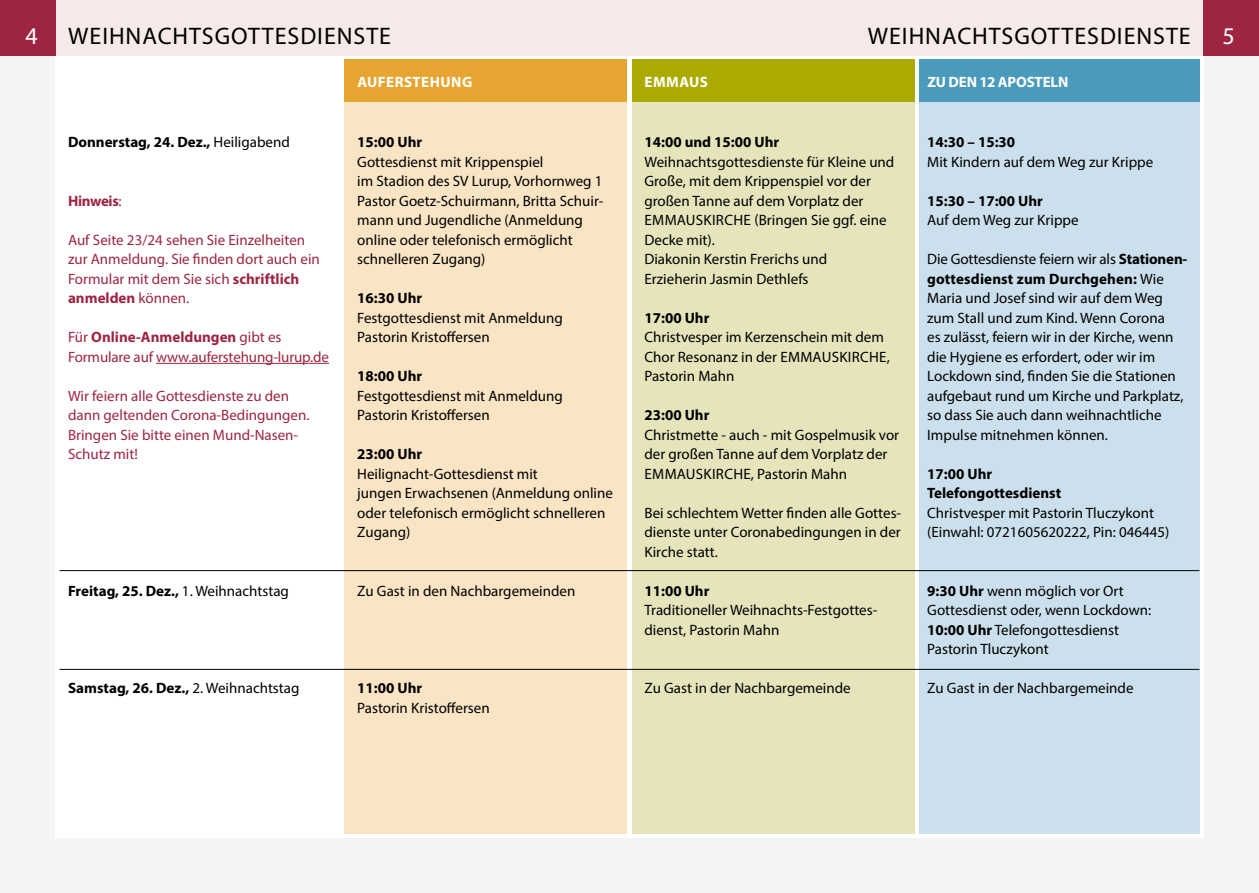
<style>
.page{position:relative;width:1259px;height:893px;background:#fff}
.page>*{position:absolute;margin:0;border:0;box-sizing:border-box;transform-origin:0 0}
.t1{font:24px "Myriad Pro";letter-spacing:.04em;color:#000}
.t2{font:24px "Myriad Pro";color:#fff}
.t3{font:15px/19.5px "Myriad Pro";color:#000}
.t4{font:15px/19.5px "Myriad Pro";color:#9d2542}
.t5{font:700 15px/19.5px "Myriad Pro";color:#000}
.t6{font:700 15px "Myriad Pro";letter-spacing:.025em;color:#fff}
.t7{font:700 15px "Myriad Pro";letter-spacing:-.01em;color:#fff}
.t8{font:700 15px "Myriad Pro";letter-spacing:-.02em;color:#9d2542}
.s1{font-weight:400}
.s2{font-weight:700}
</style>
<div class="page">
<div style="left:0;top:55px;width:1259px;height:838px;background:#f4f4f4"></div>
<div style="left:55px;top:55px;width:1148px;height:783px;background:#fff"></div>
<div style="left:629px;top:0;width:574px;height:55px;background:#f5e9e9"></div>
<div style="left:1203px;top:0;width:56px;height:55px;background:#9d2542"></div>
<div style="left:55px;top:0;width:574px;height:55px;background:#f5e9e9"></div>
<div style="left:0;top:0;width:55px;height:55px;background:#9d2542"></div>
<div style="left:344px;top:102px;width:283px;height:731px;background:#f9e4c4"></div>
<div style="left:631px;top:102px;width:283px;height:731px;background:#e5e4bb"></div>
<hr style="left:156px;top:363px;width:173px;height:1px;background:#9d2542">
<div style="left:918px;top:102px;width:281px;height:731px;background:#cbe0ec"></div>
<div style="left:918px;top:60px;width:281px;height:42px;background:#499abb"></div>
<div style="left:344px;top:60px;width:283px;height:42px;background:#e6a530"></div>
<div style="left:631px;top:60px;width:283px;height:42px;background:#aa0"></div>
<hr style="left:60px;top:669px;width:1139px;height:1px;background:#000">
<hr style="left:60px;top:570px;width:1139px;height:1px;background:#000">
<h1 class="t2" style="left:26px;top:21px;width:14px">4</h1>
<h1 class="t1" style="left:68px;top:21px;width:324px">WEIHNACHTSGOTTESDIENSTE</h1>
<h1 class="t1" style="left:868px;top:21px;width:324px">WEIHNACHTSGOTTESDIENSTE</h1>
<h1 class="t2" style="left:1222px;top:21px;width:14px">5</h1>
<p class="t6" style="left:357px;top:72px;width:116px">AUFERSTEHUNG</p>
<p class="t6" style="left:644px;top:72px;width:65px">EMMAUS</p>
<p class="t7" style="left:927px;top:72px;width:143px">ZU DEN 12 APOSTELN</p>
<p class="t5" style="left:68px;top:132px;width:223px">Donnerstag, 24. Dez., <span class="s1">Heiligabend</span></p>
<p class="t8" style="left:68px;top:191px;width:55px">Hinweis<span class="s1">:</span></p>
<p class="t4" style="left:68px;top:230px;width:253px">Auf Seite 23/24 sehen Sie Einzelheiten zur Anmeldung. Sie finden dort auch ein Formular mit dem Sie sich <span class="s2">schriftlich anmelden</span> können.</p>
<p class="t4" style="left:68px;top:327px;width:262px">Für <span class="s2">Online-Anmeldungen</span> gibt es<br>Formulare auf www.auferstehung-lurup.de</p>
<p class="t4" style="left:68px;top:386px;width:243px">Wir feiern alle Gottesdienste zu den dann geltenden Corona-Bedingungen.<br>Bringen Sie bitte einen Mund-Nasen-<br>Schutz mit!</p>
<p class="t5" style="left:68px;top:581px;width:222px">Freitag, 25. Dez., <span class="s1">1. Weihnachtstag</span></p>
<p class="t5" style="left:357px;top:132px;width:66px">15:00 Uhr</p>
<p class="t3" style="left:357px;top:152px;width:248px">Gottesdienst mit Krippenspiel<br>im Stadion des SV Lurup, Vorhornweg 1<br>Pastor Goetz-Schuirmann, Britta Schuir&shy;mann und Jugendliche (Anmeldung online oder telefonisch ermöglicht schnelleren Zugang)</p>
<p class="t5" style="left:357px;top:288px;width:66px">16:30 Uhr</p>
<p class="t3" style="left:357px;top:308px;width:207px">Festgottesdienst mit Anmeldung<br>Pastorin Kristoffersen</p>
<p class="t5" style="left:357px;top:366px;width:66px">18:00 Uhr</p>
<p class="t3" style="left:357px;top:386px;width:207px">Festgottesdienst mit Anmeldung<br>Pastorin Kristoffersen</p>
<p class="t5" style="left:357px;top:444px;width:66px">23:00 Uhr</p>
<p class="t3" style="left:357px;top:464px;width:257px">Heilignacht-Gottesdienst mit<br>jungen Erwachsenen (Anmeldung online oder telefonisch ermöglicht schnelleren<br>Zugang)</p>
<p class="t3" style="left:357px;top:581px;width:220px">Zu Gast in den Nachbargemeinden</p>
<p class="t5" style="left:68px;top:678px;width:233px">Samstag, 26. Dez., <span class="s1">2. Weihnachtstag</span></p>
<p class="t5" style="left:357px;top:678px;width:66px">11:00 Uhr</p>
<p class="t3" style="left:357px;top:698px;width:134px">Pastorin Kristoffersen</p>
<p class="t5" style="left:644px;top:132px;width:136px">14:00 und 15:00 Uhr</p>
<p class="t3" style="left:644px;top:152px;width:251px">Weihnachtsgottesdienste für Kleine und<br>Große, mit dem Krippenspiel vor der großen Tanne auf dem Vorplatz der<br>EMMAUSKIRCHE (Bringen Sie ggf. eine<br>Decke mit).<br>Diakonin Kerstin Frerichs und<br>Erzieherin Jasmin Dethlefs</p>
<p class="t5" style="left:644px;top:308px;width:66px">17:00 Uhr</p>
<p class="t3" style="left:644px;top:327px;width:247px">Christvesper im Kerzenschein mit dem<br>Chor Resonanz in der EMMAUSKIRCHE,<br>Pastorin Mahn</p>
<p class="t5" style="left:644px;top:405px;width:66px">23:00 Uhr</p>
<p class="t3" style="left:644px;top:425px;width:256px">Christmette - auch - mit Gospelmusik vor der großen Tanne auf dem Vorplatz der<br>EMMAUSKIRCHE, Pastorin Mahn</p>
<p class="t3" style="left:644px;top:503px;width:258px;text-align:justify">Bei schlechtem Wetter finden alle Gottes&shy;dienste unter Coronabedingungen in der Kirche statt.</p>
<p class="t5" style="left:644px;top:581px;width:66px">11:00 Uhr</p>
<p class="t3" style="left:644px;top:600px;width:234px">Traditioneller Weihnachts-Festgottes&shy;dienst, Pastorin Mahn</p>
<p class="t3" style="left:644px;top:678px;width:208px">Zu Gast in der Nachbargemeinde</p>
<p class="t5" style="left:927px;top:132px;width:89px">14:30 – 15:30</p>
<p class="t3" style="left:927px;top:152px;width:228px">Mit Kindern auf dem Weg zur Krippe</p>
<p class="t5" style="left:927px;top:191px;width:117px">15:30 – 17:00 Uhr</p>
<p class="t3" style="left:927px;top:210px;width:153px">Auf dem Weg zur Krippe</p>
<p class="t3" style="left:927px;top:249px;width:262px">Die Gottesdienste feiern wir als <span class="s2">Stationen&shy;gottesdienst zum Durchgehen:</span> Wie Maria und Josef sind wir auf dem Weg zum Stall und zum Kind. Wenn Corona<br>es zulässt, feiern wir in der Kirche, wenn die Hygiene es erfordert, oder wir im Lockdown sind, finden Sie die Stationen aufgebaut rund um Kirche und Parkplatz, so dass Sie auch dann weihnachtliche Impulse mitnehmen können.</p>
<p class="t5" style="left:927px;top:464px;width:135px">17:00 Uhr<br>Telefongottesdienst</p>
<p class="t3" style="left:927px;top:503px;width:244px">Christvesper mit Pastorin Tluczykont (Einwahl: 0721605620222, Pin: 046445)</p>
<p class="t3" style="left:927px;top:581px;width:225px"><span class="s2">9:30 Uhr</span> wenn möglich vor Ort<br>Gottesdienst oder, wenn Lockdown:<br><span class="s2">10:00 Uhr</span> Telefongottesdienst<br>Pastorin Tluczykont</p>
<p class="t3" style="left:927px;top:678px;width:208px">Zu Gast in der Nachbargemeinde</p>
</div>
